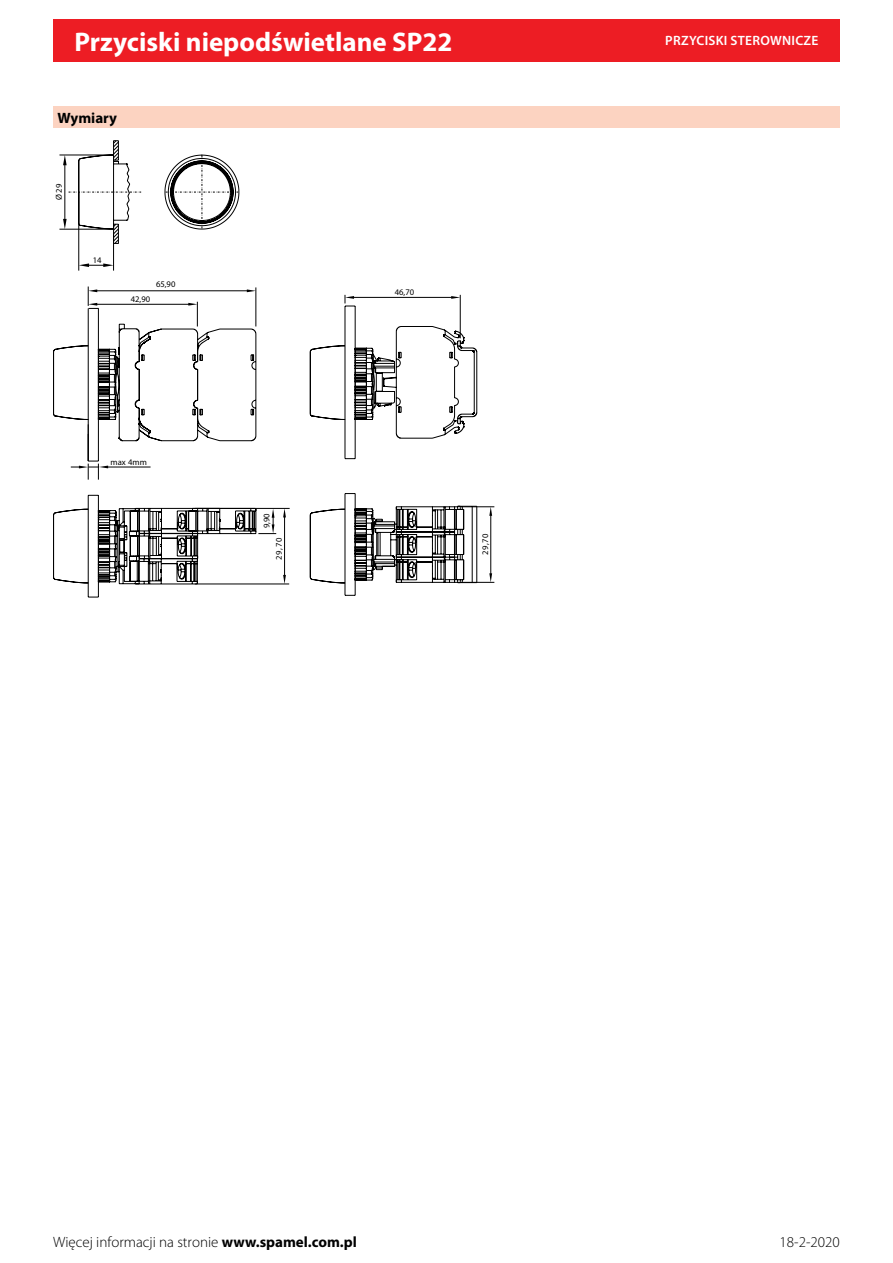
<style>
.page{position:relative;width:893px;height:1263px;background:#fff}
.page>*{position:absolute;margin:0;border:0;box-sizing:border-box;transform-origin:0 0}
.t1{font:700 27px "Myriad Pro";color:#fff}
.t2{font:300 15px "Myriad Pro";color:#000}
.Überschrift{font:700 15px "Myriad Pro";color:#000}
.t3{font:600 13.5px "Myriad Pro";letter-spacing:.02em;color:#fff}
.Cecha_Wymiary{font:8.55px "Myriad Pro";color:#000}
.s1{font-weight:700}
</style>
<div class="page">
<div style="left:53px;top:19px;width:787px;height:43px;background:#ed1d24"></div>
<div style="left:53px;top:106px;width:787px;height:22px;background:#fcd3c1"></div>
<hr style="left:195px;top:584px;width:94px;height:1px;background:#000">
<hr style="left:490px;top:515px;width:1px;height:59px;background:#000">
<hr style="left:461px;top:582px;width:33px;height:1px;background:#000">
<hr style="left:461px;top:506px;width:33px;height:1px;background:#000">
<svg style="left:489px;top:507px;width:3px;height:9px"></svg>
<svg style="left:489px;top:573px;width:3px;height:9px"></svg>
<svg style="left:53px;top:345px;width:291px;height:239px"></svg>
<hr style="left:59px;top:155px;width:55px;height:1px;background:#000">
<hr style="left:59px;top:229px;width:55px;height:1px;background:#000">
<hr style="left:113px;top:234px;width:1px;height:37px;background:#000">
<hr style="left:79px;top:192px;width:1px;height:79px;background:#000">
<svg style="left:79px;top:263px;width:35px;height:4px"></svg>
<svg style="left:63px;top:140px;width:78px;height:104px"></svg>
<svg style="left:165px;top:155px;width:74px;height:74px"></svg>
<svg style="left:344px;top:295px;width:134px;height:301px"></svg>
<svg style="left:71px;top:286px;width:205px;height:311px"></svg>
<h1 class="t1" style="left:74px;top:24px;width:379px">Przyciski niepodświetlane SP22</h1>
<p class="Überschrift" style="left:57px;top:108px;width:61px">Wymiary</p>
<p class="Cecha_Wymiary" style="left:54px;top:200px;width:18px;rotate:-90deg">Ø29</p>
<p class="Cecha_Wymiary" style="left:93px;top:255px;width:10px">14</p>
<p class="Cecha_Wymiary" style="left:156px;top:279px;width:21px">65,90</p>
<p class="Cecha_Wymiary" style="left:131px;top:294px;width:21px">42,90</p>
<p class="Cecha_Wymiary" style="left:395px;top:287px;width:21px">46,70</p>
<p class="Cecha_Wymiary" style="left:111px;top:457px;width:38px">max 4mm</p>
<p class="Cecha_Wymiary" style="left:261px;top:528px;width:16px;rotate:-90deg">9,90</p>
<p class="Cecha_Wymiary" style="left:274px;top:559px;width:23px;rotate:-90deg">07, 92</p>
<p class="Cecha_Wymiary" style="left:480px;top:555px;width:23px;rotate:-90deg">07, 92</p>
<p class="t3" style="left:665px;top:32px;width:155px">PRZYCISKI STEROWNICZE</p>
<p class="t2" style="left:53px;top:1234px;width:305px">Więcej informacji na stronie <span class="s1">www.spamel.com.pl</span></p>
<p class="t2" style="left:780px;top:1234px;width:62px">18-2-2020</p>
</div>
